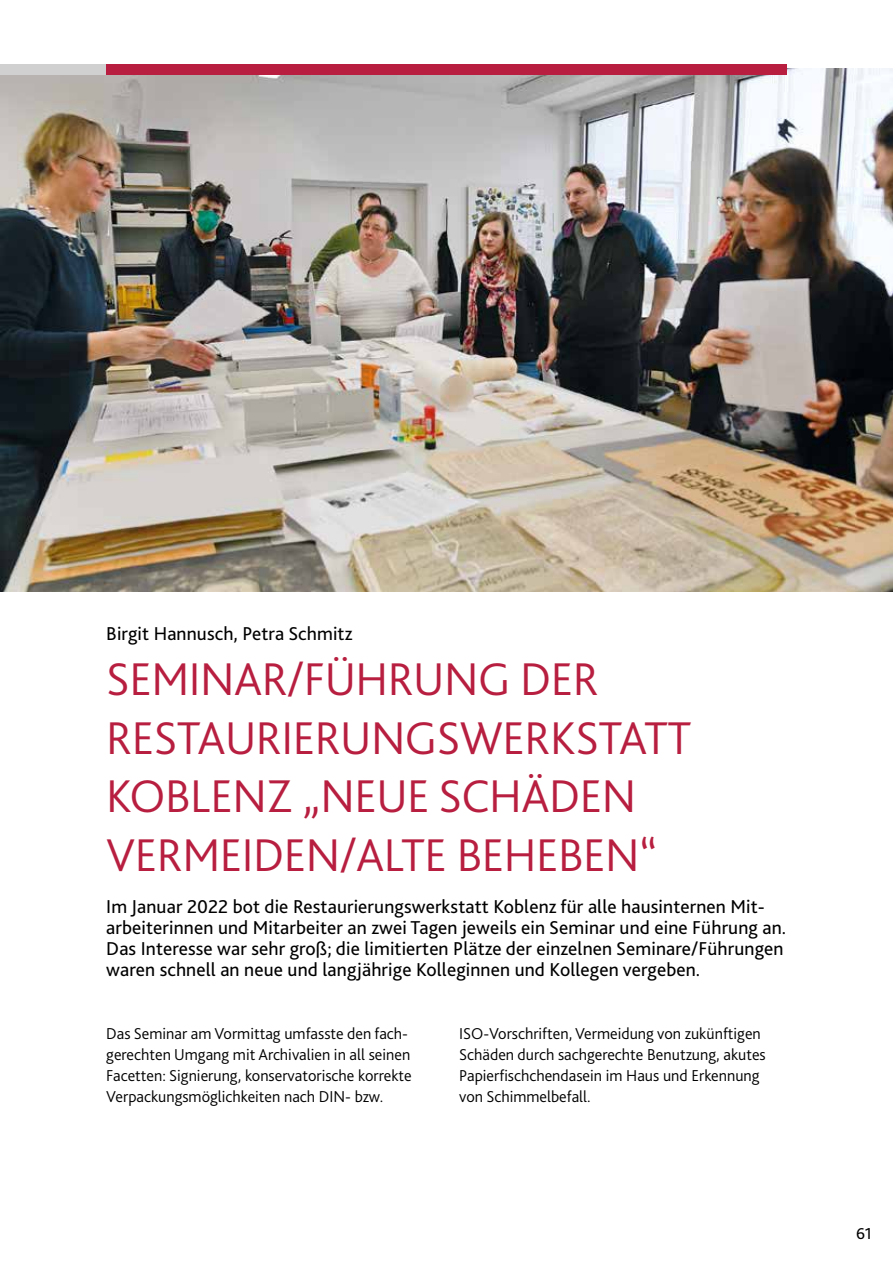
<style>
.page{position:relative;width:893px;height:1263px;background:#fff}
.page>*{position:absolute;margin:0;border:0;box-sizing:border-box;transform-origin:0 0}
.t1{font:300 48px/58.5px "Bliss";letter-spacing:-.01em;color:#b71e3f}
.t2{font:19.5px/21px "Bliss";letter-spacing:.005em;color:#000}
.t3{font:300 16.5px/21px "Bliss";color:#000}
.t4{font:16.5px "Bliss";color:#000}
</style>
<div class="page">
<img style="left:0;top:68px;width:893px;height:523px">
<div style="left:0;top:64px;width:587px;height:10px;background:#d0d0d0"></div>
<div style="left:106px;top:64px;width:681px;height:10px;background:#b71e3f"></div>
<p class="t2" style="left:106px;top:623px;width:248px">Birgit Hannusch, Petra Schmitz</p>
<h1 class="t1" style="left:106px;top:650px;width:586px">SEMINAR/FÜHRUNG DER<br>RESTAURIERUNGSWERKSTATT<br>KOBLENZ „NEUE SCHÄDEN<br>VERMEIDEN/ALTE BEHEBEN“</h1>
<p class="t2" style="left:106px;top:896px;width:681px">Im Januar 2022 bot die Restaurierungswerkstatt Koblenz für alle hausinternen Mit&shy;arbeiterinnen und Mitarbeiter an zwei Tagen jeweils ein Seminar und eine Führung an.<br>Das Interesse war sehr groß; die limitierten Plätze der einzelnen Seminare/Führungen waren schnell an neue und langjährige Kolleginnen und Kollegen vergeben.</p>
<p class="t3" style="left:106px;top:1023px;width:307px">Das Seminar am Vormittag umfasste den fach&shy;gerechten Umgang mit Archivalien in all seinen Facetten: Signierung, konservatorische korrekte Verpackungsmöglichkeiten nach DIN- bzw.</p>
<p class="t3" style="left:459px;top:1023px;width:308px">ISO-Vorschriften, Vermeidung von zukünftigen Schäden durch sachgerechte Benutzung, akutes Papierfischchendasein im Haus und Erkennung von Schimmelbefall.</p>
<p class="t4" style="left:856px;top:1224px;width:17px">61</p>
</div>
